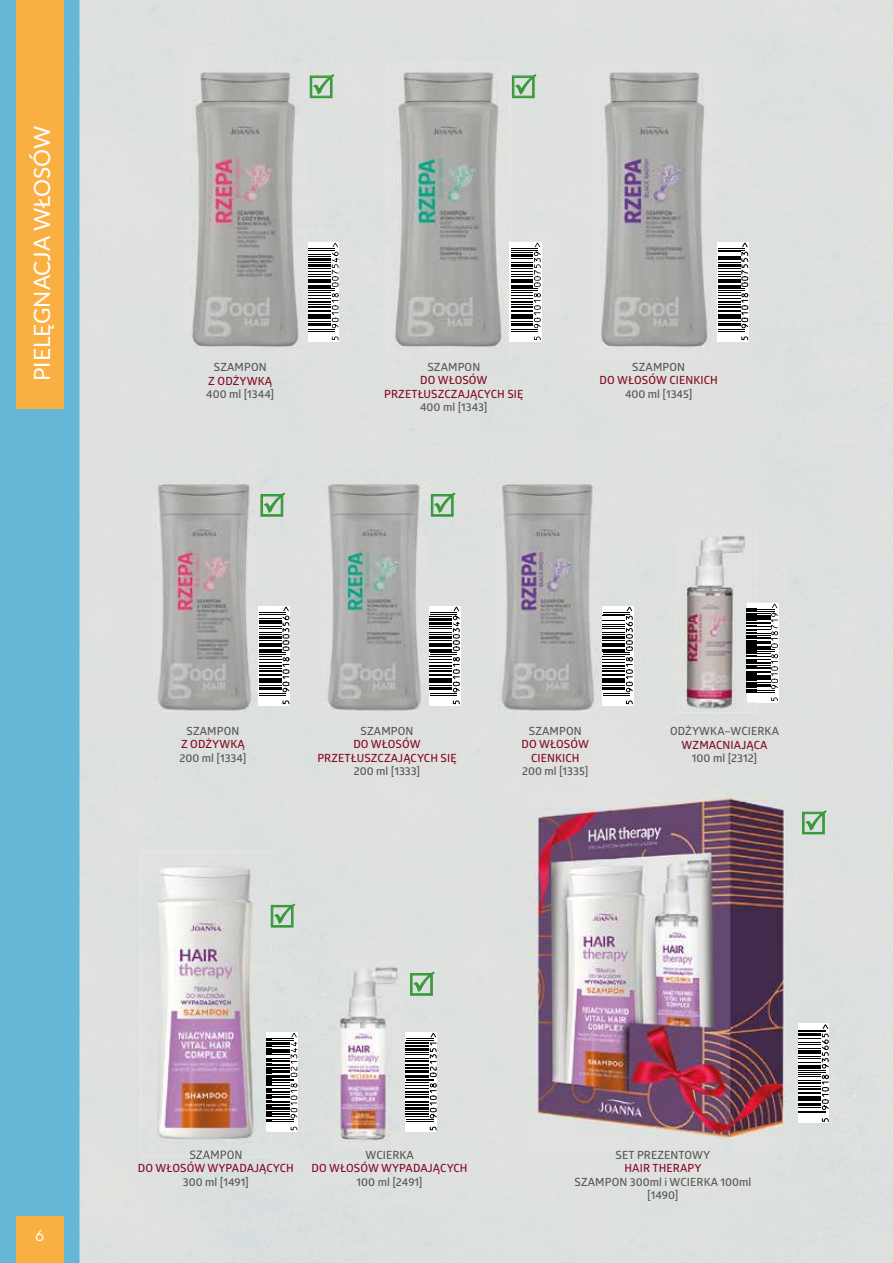
<style>
.page{position:relative;width:893px;height:1263px;background:#fff}
.page>*{position:absolute;margin:0;border:0;box-sizing:border-box;transform-origin:0 0}
.t1{font:22.5px "Lato";color:#fff}
.t2{font:16.5px "Futura TOT";color:#fff}
.t3{font:600 11.25px/13.5px "Glober";letter-spacing:.01em;color:#575756;text-align:center}
.t4{font:600 11.25px/13.5px "Glober";letter-spacing:.01em;color:#860a23;text-align:center}
</style>
<div class="page">
<img style="left:0;top:0;width:893px;height:1263px">
<div style="left:16px;top:0;width:48px;height:408px;background:#f9af41"></div>
<div style="left:16px;top:1216px;width:48px;height:47px;background:#f9af41"></div>
<svg style="left:429px;top:606px;width:1px;height:99px"></svg>
<svg style="left:430px;top:606px;width:30px;height:99px"></svg>
<div style="left:258px;top:606px;width:32px;height:99px;background:#fff"></div>
<svg style="left:259px;top:606px;width:31px;height:99px"></svg>
<svg style="left:602px;top:606px;width:1px;height:99px"></svg>
<svg style="left:603px;top:606px;width:30px;height:99px"></svg>
<svg style="left:511px;top:243px;width:30px;height:97px"></svg>
<div style="left:308px;top:242px;width:31px;height:99px;background:#fff"></div>
<svg style="left:308px;top:243px;width:31px;height:97px"></svg>
<div style="left:717px;top:242px;width:32px;height:99px;background:#fff"></div>
<svg style="left:718px;top:242px;width:31px;height:99px"></svg>
<img style="left:676px;top:532px;width:80px;height:181px">
<img style="left:747px;top:603px;width:9px;height:99px">
<svg style="left:747px;top:604px;width:31px;height:97px"></svg>
<img style="left:323px;top:484px;width:104px;height:229px">
<img style="left:152px;top:484px;width:105px;height:229px">
<img style="left:496px;top:484px;width:105px;height:229px">
<img style="left:386px;top:64px;width:124px;height:294px">
<img style="left:510px;top:242px;width:1px;height:99px">
<img style="left:183px;top:64px;width:124px;height:294px">
<img style="left:592px;top:64px;width:124px;height:294px">
<svg style="left:272px;top:1032px;width:26px;height:99px"></svg>
<svg style="left:406px;top:1032px;width:31px;height:99px"></svg>
<img style="left:140px;top:851px;width:132px;height:305px">
<img style="left:190px;top:1150px;width:51px;height:6px">
<img style="left:266px;top:1032px;width:6px;height:99px">
<svg style="left:266px;top:1033px;width:31px;height:97px"></svg>
<img style="left:331px;top:961px;width:71px;height:187px">
<div style="left:798px;top:1023px;width:31px;height:100px;background:#fff"></div>
<svg style="left:798px;top:1024px;width:31px;height:98px"></svg>
<img style="left:527px;top:790px;width:270px;height:362px">
<svg style="left:261px;top:493px;width:23px;height:23px"></svg>
<svg style="left:431px;top:493px;width:24px;height:23px"></svg>
<svg style="left:310px;top:74px;width:24px;height:24px"></svg>
<svg style="left:512px;top:74px;width:24px;height:24px"></svg>
<svg style="left:271px;top:904px;width:24px;height:23px"></svg>
<svg style="left:411px;top:972px;width:23px;height:23px"></svg>
<svg style="left:803px;top:810px;width:23px;height:24px"></svg>
<h1 class="t1" style="left:26px;top:381px;width:257px;rotate:-90deg">PIELĘGNACJA WŁOSÓW</h1>
<p class="t3" style="left:214px;top:360px;width:54px">SZAMPON</p>
<p class="t4" style="left:208px;top:374px;width:65px">Z ODŻYWKĄ</p>
<p class="t3" style="left:206px;top:387px;width:70px">400 ml [1344]</p>
<p class="t3" style="left:427px;top:360px;width:54px">SZAMPON</p>
<p class="t4" style="left:384px;top:373px;width:141px">DO WŁOSÓW<br>PRZETŁUSZCZAJĄCYCH SIĘ</p>
<p class="t3" style="left:420px;top:400px;width:69px">400 ml [1343]</p>
<p class="t3" style="left:632px;top:360px;width:54px">SZAMPON</p>
<p class="t4" style="left:600px;top:373px;width:120px">DO WŁOSÓW CIENKICH</p>
<p class="t3" style="left:625px;top:387px;width:69px">400 ml [1345]</p>
<p class="t3" style="left:187px;top:723px;width:54px">SZAMPON</p>
<p class="t4" style="left:181px;top:737px;width:65px">Z ODŻYWKĄ</p>
<p class="t3" style="left:180px;top:750px;width:68px">200 ml [1334]</p>
<p class="t3" style="left:361px;top:723px;width:54px">SZAMPON</p>
<p class="t4" style="left:317px;top:737px;width:141px">DO WŁOSÓW<br>PRZETŁUSZCZAJĄCYCH SIĘ</p>
<p class="t3" style="left:354px;top:764px;width:68px">200 ml [1333]</p>
<p class="t3" style="left:529px;top:723px;width:54px">SZAMPON</p>
<p class="t4" style="left:522px;top:737px;width:69px">DO WŁOSÓW<br>CIENKICH</p>
<p class="t3" style="left:522px;top:764px;width:68px">200 ml [1335]</p>
<p class="t3" style="left:670px;top:724px;width:110px">ODŻYWKA–WCIERKA</p>
<p class="t4" style="left:682px;top:737px;width:87px">WZMACNIAJĄCA</p>
<p class="t3" style="left:692px;top:751px;width:67px">100 ml [2312]</p>
<h2 class="t2" style="left:35px;top:1226px;width:11px">6</h2>
<p class="t3" style="left:189px;top:1147px;width:54px">SZAMPON</p>
<p class="t4" style="left:138px;top:1161px;width:157px">DO WŁOSÓW WYPADAJĄCYCH</p>
<p class="t3" style="left:183px;top:1174px;width:67px">300 ml [1491]</p>
<p class="t3" style="left:365px;top:1147px;width:50px">WCIERKA</p>
<p class="t4" style="left:312px;top:1161px;width:157px">DO WŁOSÓW WYPADAJĄCYCH</p>
<p class="t3" style="left:357px;top:1174px;width:68px">100 ml [2491]</p>
<p class="t3" style="left:616px;top:1147px;width:96px">SET PREZENTOWY</p>
<p class="t4" style="left:624px;top:1161px;width:78px">HAIR THERAPY</p>
<p class="t3" style="left:575px;top:1174px;width:178px">SZAMPON 300ml i WCIERKA 100ml [1490]</p>
</div>
